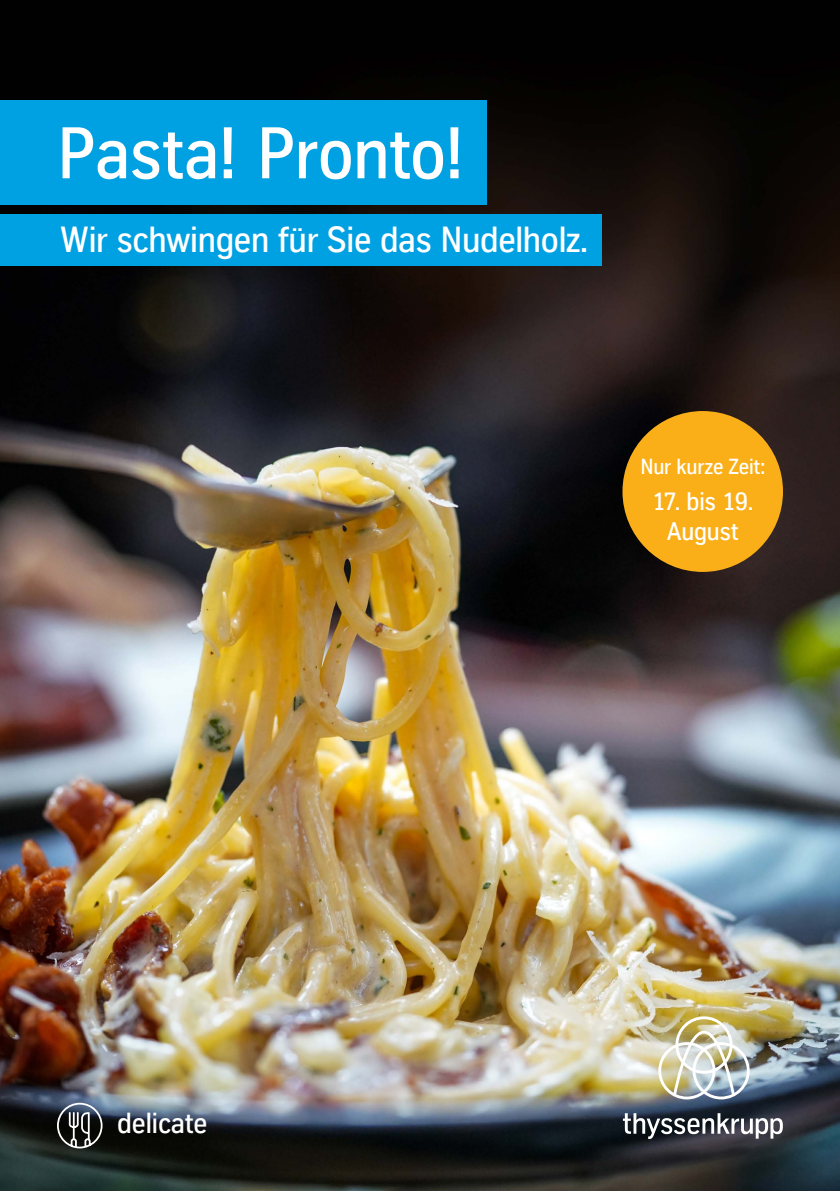
<style>
.page{position:relative;width:840px;height:1191px;background:#fff}
.page>*{position:absolute;margin:0;border:0;box-sizing:border-box;transform-origin:0 0}
.t1{font:500 70.8px "TK Type";letter-spacing:-.005em;color:#fff}
.t2{font:500 35.4px "TK Type";letter-spacing:-.01em;color:#fff}
.t3{font:500 28.2px "TK Type";color:#fff}
.t4{font:500 24.8px/29.6px "TK Type";letter-spacing:-.01em;color:#fff;text-align:center}
.t5{font:500 21.2px "TK Type";color:#fff}
</style>
<div class="page">
<img style="left:0;top:0;width:839px;height:1191px">
<img style="left:658px;top:1016px;width:91px;height:83px">
<svg style="left:622px;top:1113px;width:160px;height:26px"></svg>
<div style="left:0;top:100px;width:486px;height:105px;background:#00a1e3"></div>
<svg style="left:57px;top:1102px;width:46px;height:46px;background:#50555a"></svg>
<div style="left:622px;top:411px;width:160px;height:161px;background:#faaf18;border-radius:50%"></div>
<div style="left:0;top:214px;width:601px;height:51px;background:#00a1e3"></div>
<p class="t1" style="left:57px;top:114px;width:408px">Pasta! Pronto!</p>
<p class="t2" style="left:61px;top:220px;width:528px">Wir schwingen für Sie das Nudelholz.</p>
<p class="t5" style="left:640px;top:455px;width:126px">Nur kurze Zeit:</p>
<p class="t4" style="left:651px;top:487px;width:103px">17. bis 19.<br>August</p>
<p class="t3" style="left:117px;top:1107px;width:92px">delicate</p>
</div>
